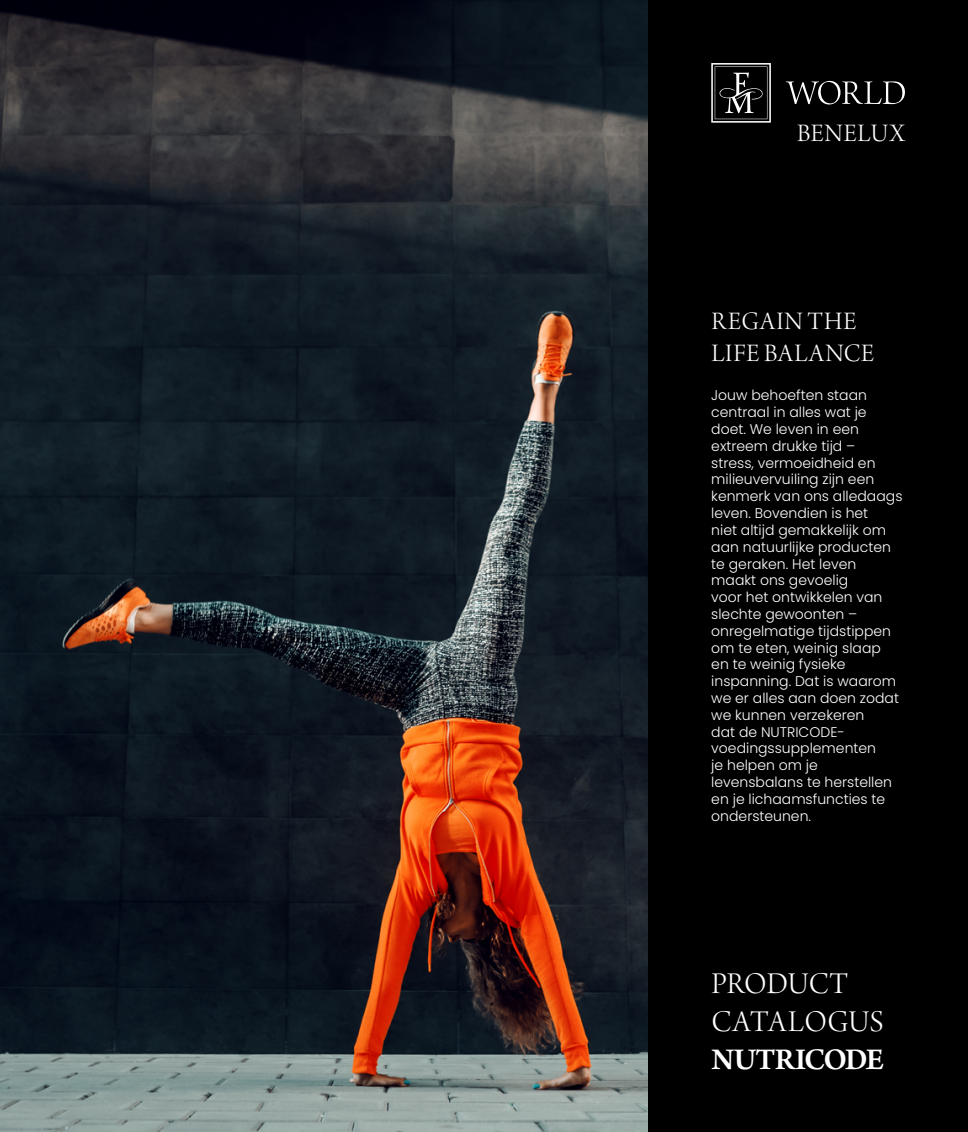
<style>
.page{position:relative;width:968px;height:1132px;background:#fff}
.page>*{position:absolute;margin:0;border:0;box-sizing:border-box;transform-origin:0 0}
.t1{font:31.85px/37.8px "Arno Pro Light Display";letter-spacing:.005em;color:#fff}
.t2{font:600 31.85px "Arno Pro";letter-spacing:-.04em;color:#fff}
.t3{font:26.43px/31.5px "Arno Pro Light Display";letter-spacing:.035em;color:#fff}
.t4{font:300 14px/16.8px "Poppins";color:#fff}
</style>
<div class="page">
<img style="left:0;top:0;width:648px;height:1131px">
<div style="left:648px;top:0;width:319px;height:1131px;background:#000"></div>
<svg style="left:785px;top:81px;width:119px;height:23px"></svg>
<svg style="left:711px;top:63px;width:59px;height:60px"></svg>
<h2 class="t3" style="left:797px;top:119px;width:109px">BENELUX</h2>
<h2 class="t3" style="left:711px;top:307px;width:164px">REGAIN THE<br>LIFE BALANCE</h2>
<p class="t4" style="left:711px;top:387px;width:193px">Jouw behoeften staan centraal in alles wat je doet. We leven in een extreem drukke tijd –<br>stress, vermoeidheid en milieuvervuiling zijn een kenmerk van ons alledaags leven. Bovendien is het<br>niet altijd gemakkelijk om aan natuurlijke producten te geraken. Het leven maakt ons gevoelig<br>voor het ontwikkelen van slechte gewoonten – onregelmatige tijdstippen om te eten, weinig slaap<br>en te weinig fysieke inspanning. Dat is waarom we er alles aan doen zodat we kunnen verzekeren<br>dat de NUTRICODE&shy;voedingssupplementen<br>je helpen om je levensbalans te herstellen en je lichaamsfuncties te ondersteunen.</p>
<h1 class="t1" style="left:711px;top:966px;width:174px">PRODUCT<br>CATALOGUS</h1>
<h1 class="t2" style="left:711px;top:1040px;width:174px">NUTRICODE</h1>
</div>
